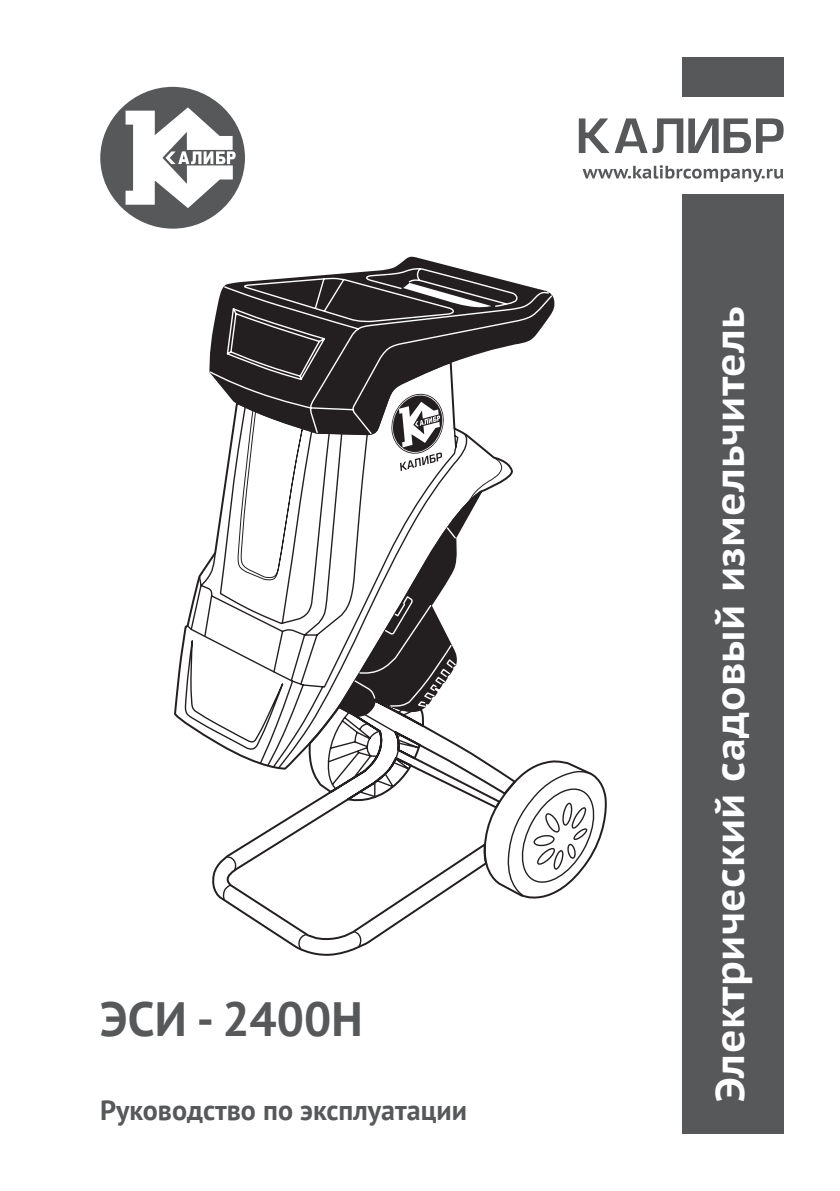
<style>
.page{position:relative;width:840px;height:1191px;background:#fff}
.page>*{position:absolute;margin:0;border:0;box-sizing:border-box;transform-origin:0 0}
.t1{font:700 48px "PT Sans";color:#57585a}
.t2{font:700 40px "PT Sans Caption";letter-spacing:.01em;color:#fff}
.t3{font:700 28px "PT Sans";color:#57585a}
</style>
<div class="page">
<div style="left:682px;top:195px;width:101px;height:939px;background:#57585a"></div>
<svg style="left:578px;top:118px;width:205px;height:35px"></svg>
<svg style="left:582px;top:165px;width:200px;height:17px"></svg>
<div style="left:100px;top:87px;width:145px;height:142px;background:#57585a;border-radius:50%"></div>
<svg style="left:125px;top:106px;width:110px;height:103px"></svg>
<div style="left:681px;top:57px;width:102px;height:39px;background:#57585a"></div>
<svg style="left:395px;top:256px;width:160px;height:55px"></svg>
<svg style="left:220px;top:769px;width:192px;height:182px"></svg>
<svg style="left:184px;top:615px;width:140px;height:154px"></svg>
<svg style="left:189px;top:540px;width:135px;height:146px"></svg>
<svg style="left:209px;top:267px;width:344px;height:273px"></svg>
<svg style="left:324px;top:391px;width:283px;height:523px"></svg>
<p class="t1" style="left:100px;top:987px;width:264px">ЭСИ - 2400Н</p>
<p class="t3" style="left:100px;top:1091px;width:368px">Руководство по эксплуатации</p>
<p class="t2" style="left:703px;top:1101px;width:797px;rotate:-90deg">Электрический садовый измельчитель</p>
</div>
